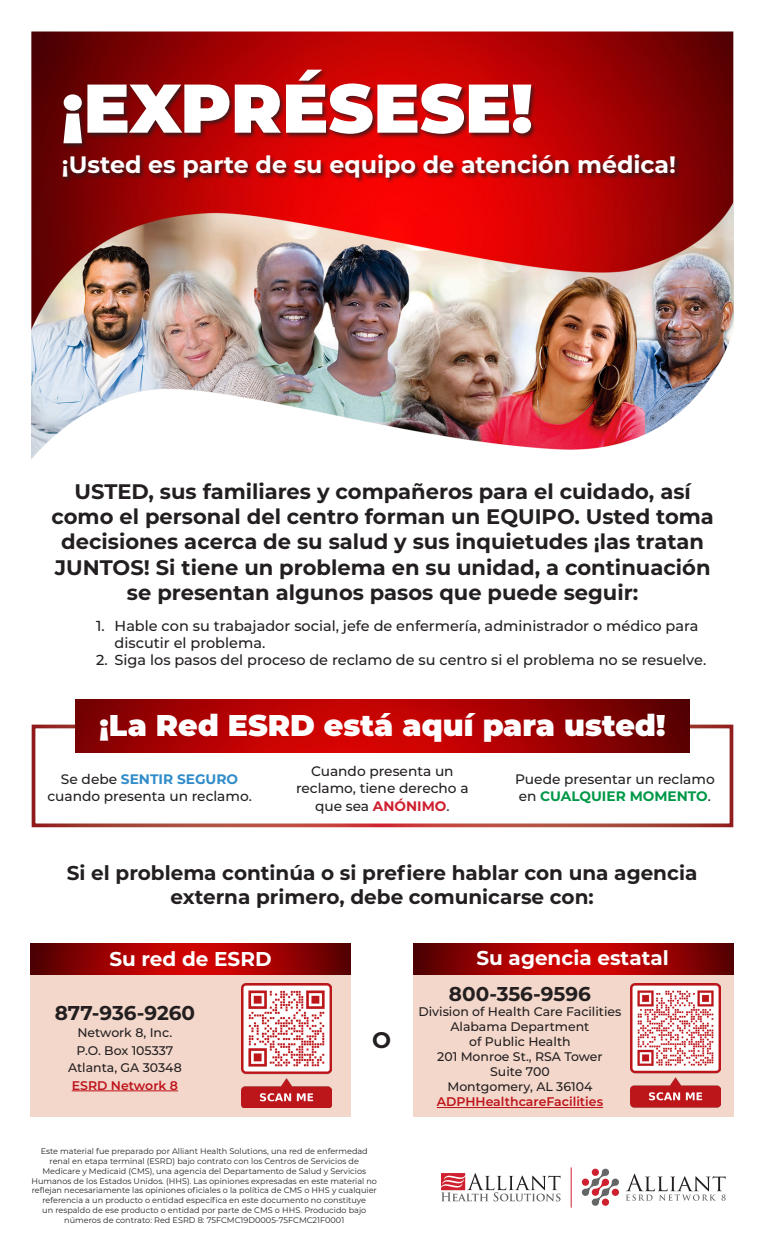
<style>
.page{position:relative;width:765px;height:1260px;background:#fff}
.page>*{position:absolute;margin:0;border:0;box-sizing:border-box;transform-origin:0 0}
.t1{font:900 68.75px "Montserrat";color:#fff}
.t2{font:900 30px "Montserrat";color:#fff}
.t3{font:700 23.75px "Montserrat";color:#fff}
.t4{font:700 22.5px "Montserrat";color:#231f20}
.t5{font:700 21px/25.2px "Montserrat";color:#231f20;text-align:center}
.t6{font:700 20px/24px "Montserrat";color:#231f20;text-align:center}
.t7{font:700 20px "Montserrat";color:#fff}
.t8{font:500 14.5px "Montserrat";color:#231f20}
.t9{font:500 13.75px/17.5px "Montserrat";color:#231f20;text-align:center}
.t10{font:500 12.5px/15px "Montserrat";color:#231f20;text-align:center}
.t11{font:600 12.5px "Montserrat";color:#be121a}
.t12{font:8.12px/9.8px "Montserrat";color:#231f20;text-align:center}
.s1{font-weight:700;color:#cf202f}
.s2{font-weight:700;color:#009847}
.s3{font-weight:700;color:#2f8cc9}
.s4{font-weight:600;color:#be121a}
</style>
<div class="page">
<hr style="left:571px;top:1167px;width:1px;height:41px;background:#cf202f">
<svg style="left:441px;top:1173px;width:120px;height:28px"></svg>
<svg style="left:582px;top:1169px;width:37px;height:37px"></svg>
<svg style="left:626px;top:1174px;width:100px;height:27px"></svg>
<div style="left:413px;top:974px;width:320px;height:143px;background:#f3d7cb"></div>
<img style="left:413px;top:943px;width:320px;height:31px">
<div style="left:31px;top:974px;width:320px;height:143px;background:#f3d7cb"></div>
<img style="left:31px;top:943px;width:320px;height:31px">
<hr style="left:72px;top:1091px;width:106px;height:1px;background:#be121a">
<hr style="left:437px;top:1107px;width:166px;height:1px;background:#be121a">
<img style="left:631px;top:984px;width:89px;height:123px">
<img style="left:242px;top:984px;width:89px;height:124px">
<img style="left:31px;top:32px;width:702px;height:158px">
<img style="left:31px;top:190px;width:702px;height:269px">
<div style="left:62px;top:69px;width:619px;height:114px;background:#231f20;opacity:.75"></div>
<div style="left:32px;top:725px;width:701px;height:102px;border:4px solid #fff"></div>
<img style="left:75px;top:699px;width:614px;height:53px">
<p class="t1" style="left:62px;top:57px;width:472px">¡EXPRÉSESE!</p>
<p class="t3" style="left:62px;top:147px;width:616px">¡Usted es parte de su equipo de atención médica!</p>
<p class="t5" style="left:51px;top:478px;width:664px">USTED, sus familiares y compañeros para el cuidado, así como el personal del centro forman un EQUIPO. Usted toma decisiones acerca de su salud y sus inquietudes ¡las tratan JUNTOS! Si tiene un problema en su unidad, a continuación se presentan algunos pasos que puede seguir:</p>
<p class="t8" style="left:96px;top:615px;width:604px">1. Hable con su trabajador social, jefe de enfermería, administrador o médico para</p>
<p class="t8" style="left:115px;top:633px;width:152px">discutir el problema.</p>
<p class="t8" style="left:96px;top:650px;width:612px">2. Siga los pasos del proceso de reclamo de su centro si el problema no se resuelve.</p>
<p class="t2" style="left:99px;top:703px;width:568px">¡La Red ESRD está aquí para usted!</p>
<p class="t9" style="left:296px;top:762px;width:174px">Cuando presenta un reclamo, tiene derecho a que sea <span class="s1">ANÓNIMO</span>.</p>
<p class="t9" style="left:515px;top:769px;width:201px;text-align:left">Puede presentar un reclamo en <span class="s2">CUALQUIER MOMENTO</span>.</p>
<p class="t9" style="left:47px;top:769px;width:206px">Se debe <span class="s3">SENTIR SEGURO </span>cuando presenta un reclamo.</p>
<p class="t6" style="left:67px;top:860px;width:632px">Si el problema continúa o si prefiere hablar con una agencia externa primero, debe comunicarse con:</p>
<p class="t7" style="left:109px;top:945px;width:164px">Su red de ESRD</p>
<p class="t7" style="left:476px;top:943px;width:194px">Su agencia estatal</p>
<p class="t6" style="left:55px;top:1000px;width:142px">877-936-9260</p>
<p class="t10" style="left:77px;top:1025px;width:96px">Network 8, Inc.</p>
<p class="t10" style="left:77px;top:1042px;width:98px">P.O. Box 105337</p>
<p class="t10" style="left:68px;top:1060px;width:115px">Atlanta, GA 30348</p>
<p class="t11" style="left:72px;top:1076px;width:108px">ESRD Network 8</p>
<p class="t4" style="left:372px;top:1024px;width:20px">O</p>
<p class="t12" style="left:32px;top:1146px;width:347px">Este material fue preparado por Alliant Health Solutions, una red de enfermedad renal en etapa terminal (ESRD) bajo contrato con los Centros de Servicios de Medicare y Medicaid (CMS), una agencia del Departamento de Salud y Servicios Humanos de los Estados Unidos. (HHS). Las opiniones expresadas en este material no reflejan necesariamente las opiniones oficiales o la política de CMS o HHS y cualquier referencia a un producto o entidad específica en este documento no constituye<br>un respaldo de ese producto o entidad por parte de CMS o HHS. Producido bajo números de contrato: Red ESRD 8: 75FCMC19D0005-75FCMC21F0001</p>
<p class="t6" style="left:449px;top:981px;width:143px">800-356-9596</p>
<p class="t10" style="left:418px;top:1004px;width:205px">Division of Health Care Facilities<br>Alabama Department<br>of Public Health<br>201 Monroe St., RSA Tower</p>
<p class="t10" style="left:437px;top:1064px;width:168px">Suite 700<br>Montgomery, AL 36104<br><span class="s4">ADPHHealthcareFacilities</span></p>
</div>
